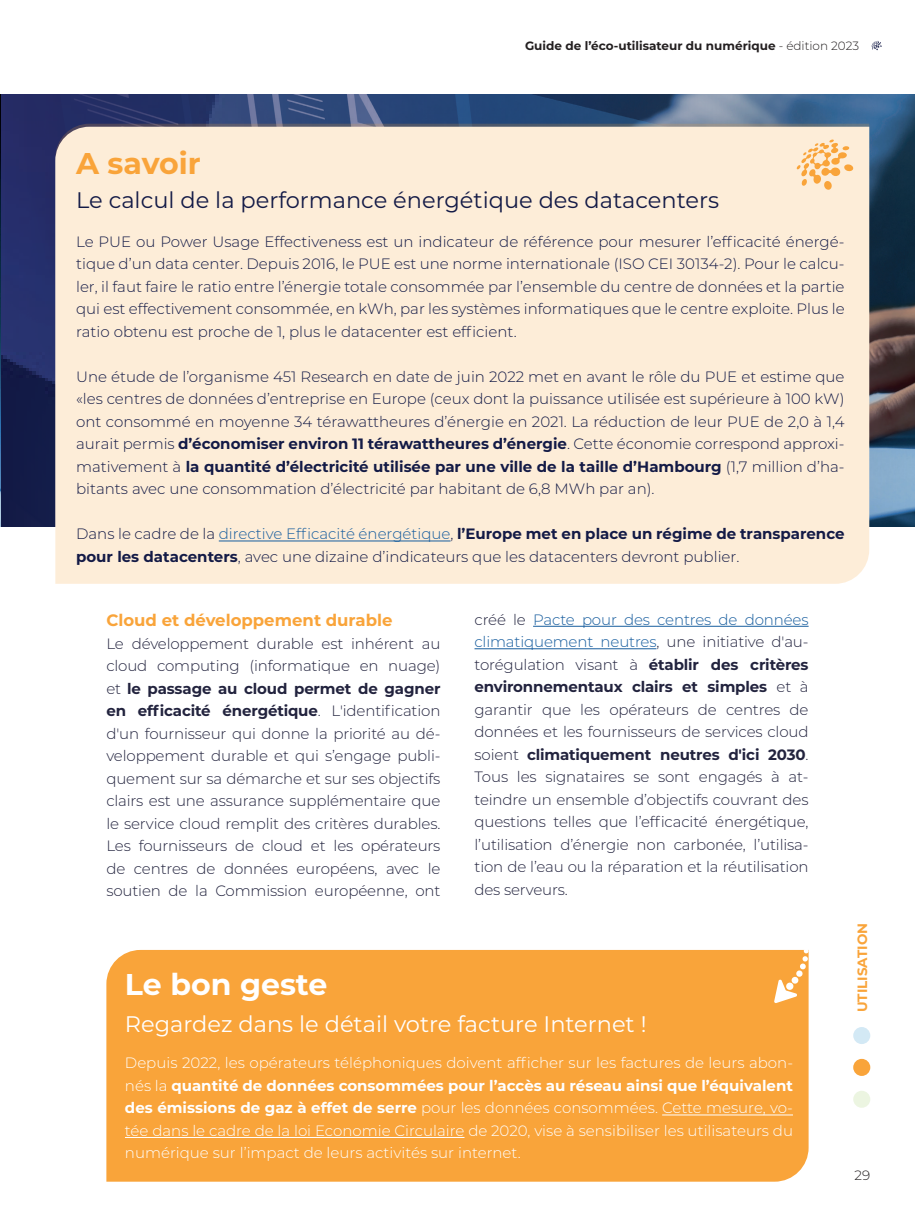
<style>
.page{position:relative;width:915px;height:1212px;background:#fff}
.page>*{position:absolute;margin:0;border:0;box-sizing:border-box;transform-origin:0 0}
.t1{font:700 30px "Montserrat";color:#fff}
.t2{font:700 30px "Montserrat";color:#f9a43a}
.t3{font:22.5px "Montserrat";color:#131a46}
.t4{font:22.5px "Montserrat";color:#fff}
.t5{font:700 16.5px "Montserrat";color:#f9a43a}
.t6{font:300 15px/22.5px "Montserrat";color:#131a46;text-align:justify}
.t7{font:300 15px/22.5px "Montserrat";letter-spacing:-.01em;color:#22233e;text-align:justify}
.t8{font:300 15px/22.5px "Montserrat";color:#fff;text-align:justify}
.t9{font:700 13.5px "Montserrat";color:#f9a43a}
.t10{font:300 13.5px "Montserrat";color:#231f20}
.t11{font:700 12px "Montserrat";color:#231f20}
.s1{font-weight:300}
.s2{font-weight:700}
.s3{color:#175d9e}
</style>
<div class="page">
<svg style="left:852px;top:1027px;width:18px;height:17px"></svg>
<div style="left:852px;top:1059px;width:18px;height:17px;background:#f9a43a;border-radius:50%"></div>
<div style="left:852px;top:1091px;width:18px;height:17px;background:#ecf5e1;border-radius:50%"></div>
<svg style="left:871px;top:41px;width:10px;height:9px"></svg>
<div style="left:106px;top:950px;width:702px;height:232px;background:#f9a43a"></div>
<hr style="left:662px;top:1114px;width:130px;height:1px;background:#fff">
<hr style="left:125px;top:1137px;width:339px;height:1px;background:#fff">
<svg style="left:771px;top:949px;width:37px;height:54px"></svg>
<img style="left:1px;top:95px;width:913px;height:432px">
<div style="left:55px;top:124px;width:813px;height:460px;background:#fdedd8"></div>
<hr style="left:219px;top:541px;width:231px;height:1px;background:#175d9e">
<svg style="left:796px;top:139px;width:57px;height:51px"></svg>
<hr style="left:533px;top:626px;width:275px;height:1px;background:#175d9e">
<hr style="left:474px;top:648px;width:182px;height:1px;background:#175d9e">
<p class="t11" style="left:525px;top:37px;width:336px">Guide de l’éco-utilisateur du numérique <span class="s1">- édition 2023</span></p>
<h1 class="t2" style="left:76px;top:141px;width:126px">A savoir</h1>
<h2 class="t3" style="left:76px;top:185px;width:644px">Le calcul de la performance énergétique des datacenters</h2>
<p class="t6" style="left:76px;top:230px;width:769px">Le PUE ou Power Usage Effectiveness est un indicateur de référence pour mesurer l’efficacité énergé&shy;tique d’un data center. Depuis 2016, le PUE est une norme internationale (ISO CEI 30134-2). Pour le calcu&shy;ler, il faut faire le ratio entre l’énergie totale consommée par l’ensemble du centre de données et la partie qui est effectivement consommée, en kWh, par les systèmes informatiques que le centre exploite. Plus le ratio obtenu est proche de 1, plus le datacenter est efficient.</p>
<p class="t6" style="left:76px;top:365px;width:769px">Une étude de l’organisme 451 Research en date de juin 2022 met en avant le rôle du PUE et estime que «les centres de données d’entreprise en Europe (ceux dont la puissance utilisée est supérieure à 100 kW) ont consommé en moyenne 34 térawattheures d’énergie en 2021. La réduction de leur PUE de 2,0 à 1,4 aurait permis <span class="s2">d’économiser environ 11 térawattheures d’énergie</span>. Cette économie correspond approxi&shy;mativement à <span class="s2">la quantité d’électricité utilisée par une ville de la taille d’Hambourg</span> (1,7 million d’ha&shy;bitants avec une consommation d’électricité par habitant de 6,8 MWh par an).</p>
<p class="t6" style="left:76px;top:522px;width:769px">Dans le cadre de la <span class="s3">directive Efficacité énergétique</span>, <span class="s2">l’Europe met en place un régime de transparence pour les datacenters</span>, avec une dizaine d’indicateurs que les datacenters devront publier.</p>
<p class="t5" style="left:106px;top:608px;width:287px">Cloud et développement durable</p>
<p class="t7" style="left:106px;top:632px;width:335px">Le développement durable est inhérent au cloud computing (informatique en nuage) et <span class="s2">le passage au cloud permet de gagner en efficacité énergétique</span>. L'identification d'un fournisseur qui donne la priorité au dé&shy;veloppement durable et qui s’engage publi&shy;quement sur sa démarche et sur ses objectifs clairs est une assurance supplémentaire que le service cloud remplit des critères durables.<br>Les fournisseurs de cloud et les opérateurs de centres de données européens, avec le soutien de la Commission européenne, ont</p>
<p class="t7" style="left:474px;top:608px;width:335px">créé le <span class="s3">Pacte pour des centres de données climatiquement neutres</span>, une initiative d'au&shy;torégulation visant à <span class="s2">établir des critères environnementaux clairs et simples</span> et à garantir que les opérateurs de centres de données et les fournisseurs de services cloud soient <span class="s2">climatiquement neutres d'ici 2030</span>.<br>Tous les signataires se sont engagés à at&shy;teindre un ensemble d’objectifs couvrant des questions telles que l’efficacité énergétique, l’utilisation d’énergie non carbonée, l’utilisa&shy;tion de l’eau ou la réparation et la réutilisation des serveurs.</p>
<h1 class="t1" style="left:125px;top:962px;width:204px">Le bon geste</h1>
<h2 class="t4" style="left:125px;top:1008px;width:523px">Regardez dans le détail votre facture Internet !</h2>
<p class="t8" style="left:125px;top:1051px;width:669px">Depuis 2022, les opérateurs téléphoniques doivent afficher sur les factures de leurs abon&shy;nés la <span class="s2">quantité de données consommées pour l’accès au réseau ainsi que l’équivalent des émissions de gaz à effet de serre</span> pour les données consommées. Cette mesure, vo&shy;tée dans le cadre de la loi Economie Circulaire de 2020, vise à sensibiliser les utilisateurs du numérique sur l’impact de leurs activités sur internet.</p>
<p class="t9" style="left:852px;top:1012px;width:91px;rotate:-90deg">UTILISATION</p>
<p class="t10" style="left:854px;top:1165px;width:17px">29</p>
</div>
